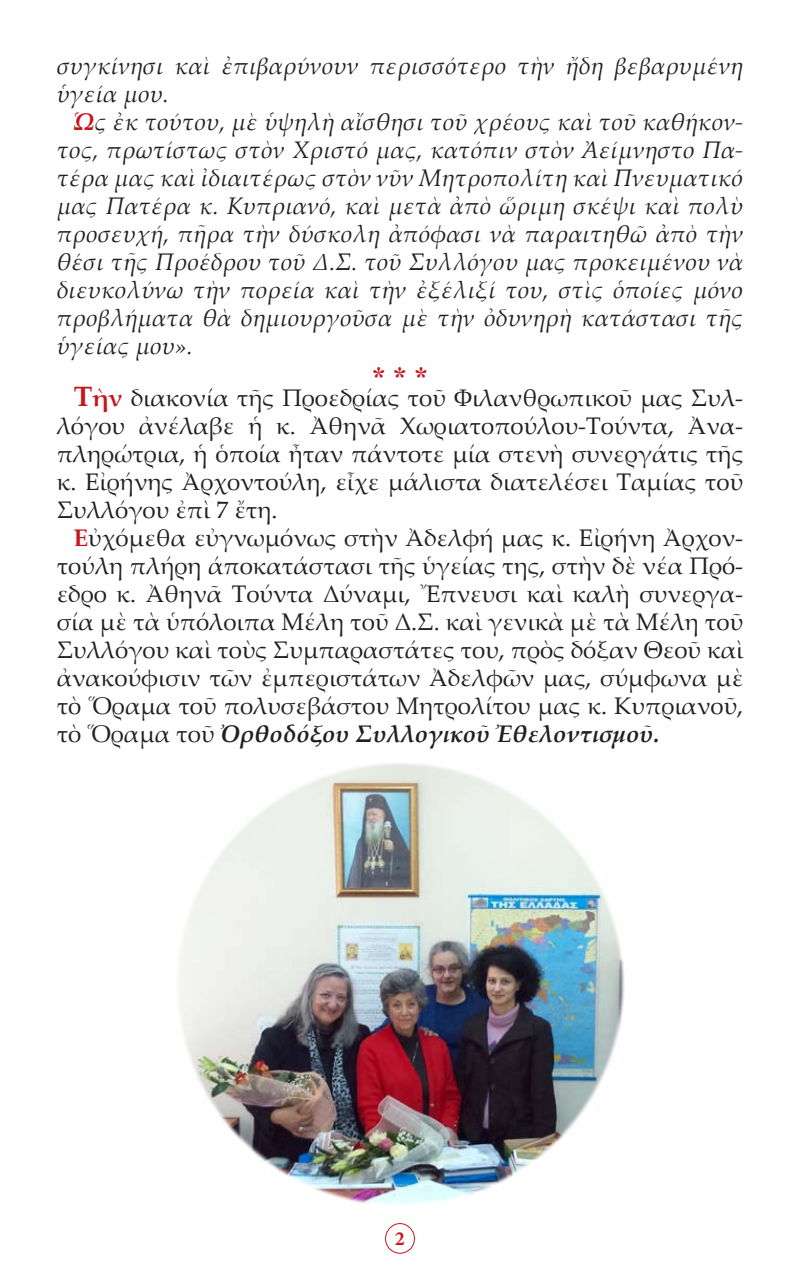
<style>
.page{position:relative;width:800px;height:1270px;background:#fff}
.page>*{position:absolute;margin:0;border:0;box-sizing:border-box;transform-origin:0 0}
.t1{font:28px "CTOS New Times Bold Test 1";color:#c4161c}
.t2{font:24px/28px "Palatino Linotype";color:#231f20;text-align:justify}
.t3{font:italic 24px/28px "Palatino Linotype";color:#231f20}
.t4{font:700 20px "Minion Pro";color:#c4161c}
.s1{font-weight:700;color:#c4161c}
.s2{font-weight:700;font-size:28px;color:#c4161c}
.s3{font-weight:700;font-style:italic}
</style>
<div class="page">
<div style="left:385px;top:1223px;width:30px;height:31px;border:1px solid #c4161c;border-radius:50%"></div>
<img style="left:179px;top:763px;width:446px;height:442px">
<p class="t3" style="left:57px;top:51px;width:688px">συγκίνησι καὶ ἐπιβαρύνουν περισσότερο τὴν ἤδη βεβαρυμένη ὑγεία μου.</p>
<p class="t3" style="left:57px;top:107px;width:688px;text-align:justify;text-indent:17px"><span class="s1">Ὡ</span>ς ἐκ τούτου, μὲ ὑψηλὴ αἴσθησι τοῦ χρέους καὶ τοῦ καθήκον&shy;τος, πρωτίστως στὸν Χριστό μας, κατόπιν στὸν Ἀείμνηστο Πα&shy;τέρα μας καὶ ἰδιαιτέρως στὸν νῦν Μητροπολίτη καὶ Πνευματικό μας Πατέρα κ. Κυπριανό, καὶ μετὰ ἀπὸ ὥριμη σκέψι καὶ πολὺ προσευχή, πῆρα τὴν δύσκολη ἀπόφασι νὰ παραιτηθῶ ἀπὸ τὴν θέσι τῆς Προέδρου τοῦ Δ.Σ. τοῦ Συλλόγου μας προκειμένου νὰ διευκολύνω τὴν πορεία καὶ τὴν ἐξέλιξί του, στὶς ὁποίες μόνο προβλήματα θὰ δημιουργοῦσα μὲ τὴν ὀδυνηρὴ κατάστασι τῆς ὑγείας μου».</p>
<p class="t1" style="left:372px;top:361px;width:57px">* * *</p>
<p class="t2" style="left:57px;top:383px;width:688px;text-indent:17px"><span class="s2">Τ</span><span class="s1">ὴν</span> διακονία τῆς Προεδρίας τοῦ Φιλανθρωπικοῦ μας Συλ&shy;λόγου ἀνέλαβε ἡ κ. Ἀθηνᾶ Χωριατοπούλου-Τούντα, Ἀνα&shy;πληρώτρια, ἡ ὁποία ἦταν πάντοτε μία στενὴ συνεργάτις τῆς κ. Εἰρήνης Ἀρχοντούλη, εἶχε μάλιστα διατελέσει Ταμίας τοῦ Συλλόγου ἐπὶ 7 ἔτη.</p>
<p class="t2" style="left:57px;top:523px;width:688px;text-indent:17px"><span class="s1">Ε</span>ὐχόμεθα εὐγνωμόνως στὴν Ἀδελφή μας κ. Εἰρήνη Ἀρχον&shy;τούλη πλήρη άποκατάστασι τῆς ὑγείας της, στὴν δὲ νέα Πρό&shy;εδρο κ. Ἀθηνᾶ Τούντα Δύναμι, Ἔπνευσι καὶ καλὴ συνεργα&shy;σία μὲ τὰ ὑπόλοιπα Μέλη τοῦ Δ.Σ. καὶ γενικὰ μὲ τὰ Μέλη τοῦ Συλλόγου καὶ τοὺς Συμπαραστάτες του, πρὸς δόξαν Θεοῦ καὶ ἀνακούφισιν τῶν ἐμπεριστάτων Ἀδελφῶν μας, σύμφωνα μὲ τὸ Ὅραμα τοῦ πολυσεβάστου Μητρολίτου μας κ. Κυπριανοῦ, τὸ Ὅραμα τοῦ <span class="s3">Ὀρθοδόξου Συλλογικοῦ Ἐθελοντισμοῦ.</span></p>
<p class="t4" style="left:395px;top:1225px;width:11px">2</p>
</div>
